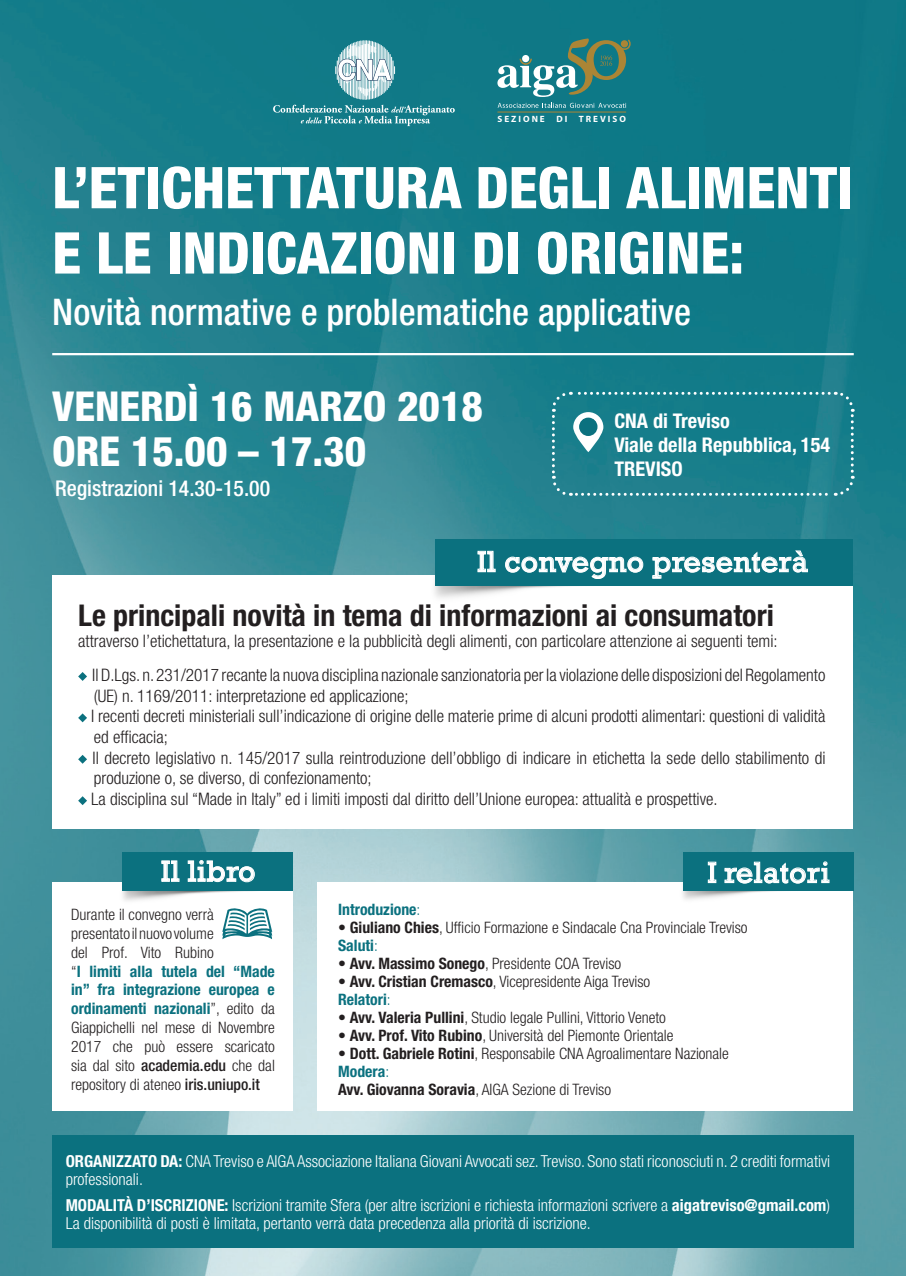
<style>
.page{position:relative;width:906px;height:1276px;background:#fff}
.page>*{position:absolute;margin:0;border:0;box-sizing:border-box;transform-origin:0 0}
.t1{font:800 condensed 57.6px/65.2px "Helvetica Neue LT Pro";color:#fff}
.t2{font:800 condensed 41.25px/44.8px "Helvetica Neue LT Pro";color:#fff}
.t3{font:500 condensed 36.75px "Helvetica Neue LT Pro";color:#fff}
.t4{font:700 condensed 30px "Helvetica Neue LT Pro";color:#231f20}
.t5{font:30px "Rockwell";letter-spacing:.02em;color:#fff}
.t6{font:500 condensed 21.75px "Helvetica Neue LT Pro";color:#fff}
.t7{font:700 condensed 20.25px/24px "Helvetica Neue LT Pro";color:#fff}
.t8{font:300 condensed 17.25px/20.7px "Helvetica Neue LT Pro";color:#231f20}
.t9{font:300 condensed 16.5px/18px "Helvetica Neue LT Pro";color:#fff}
.t10{font:300 condensed 15.75px/18.9px "Helvetica Neue LT Pro";color:#231f20}
.t11{font:700 condensed 15.75px "Helvetica Neue LT Pro";color:#0b717f}
.t12{font:700 9.07px "Myriad Pro";letter-spacing:.22em;color:#fff}
.s1{font-weight:700;color:#0b717f}
.s2{font-weight:500}
.s3{font-weight:300}
.s4{font-weight:700}
.s5{color:#0b717f}
</style>
<div class="page">
<img style="left:0;top:0;width:906px;height:1276px">
<div style="left:52px;top:575px;width:801px;height:253px;background:#fff"></div>
<hr style="left:52px;top:353px;width:801px;height:2px;background:#fff">
<svg style="left:550px;top:390px;width:305px;height:107px;background:#228390"></svg>
<div style="left:579px;top:417px;width:18px;height:19px;background:#0b717f;border-radius:50%"></div>
<div style="left:52px;top:1135px;width:801px;height:113px;background:#0b717f"></div>
<svg style="left:78px;top:672px;width:9px;height:9px"></svg>
<svg style="left:78px;top:713px;width:9px;height:9px"></svg>
<svg style="left:78px;top:755px;width:9px;height:9px"></svg>
<svg style="left:78px;top:796px;width:9px;height:9px"></svg>
<div style="left:52px;top:882px;width:241px;height:228px;background:#fff"></div>
<div style="left:317px;top:882px;width:536px;height:228px;background:#fff"></div>
<svg style="left:222px;top:912px;width:50px;height:27px"></svg>
<img style="left:102px;top:858px;width:166px;height:54px">
<div style="left:123px;top:852px;width:170px;height:39px;background:#0b717f"></div>
<svg style="left:161px;top:860px;width:19px;height:22px"></svg>
<svg style="left:187px;top:860px;width:68px;height:23px"></svg>
<img style="left:663px;top:874px;width:111px;height:26px">
<div style="left:683px;top:852px;width:170px;height:39px;background:#0b717f"></div>
<svg style="left:707px;top:861px;width:10px;height:22px"></svg>
<svg style="left:724px;top:861px;width:106px;height:23px"></svg>
<img style="left:407px;top:563px;width:161px;height:35px">
<div style="left:435px;top:539px;width:418px;height:47px;background:#0b717f"></div>
<svg style="left:477px;top:550px;width:19px;height:23px"></svg>
<svg style="left:505px;top:556px;width:139px;height:23px"></svg>
<svg style="left:652px;top:550px;width:156px;height:29px"></svg>
<svg style="left:497px;top:38px;width:134px;height:59px;background:#478c8a"></svg>
<svg style="left:497px;top:103px;width:129px;height:5px"></svg>
<hr style="left:497px;top:112px;width:129px;height:1px;background:#ab8535">
<hr style="left:353px;top:43px;width:1px;height:54px;background:#fff">
<hr style="left:355px;top:43px;width:1px;height:55px;background:#fff">
<hr style="left:356px;top:42px;width:1px;height:56px;background:#fff">
<hr style="left:358px;top:42px;width:1px;height:56px;background:#fff">
<hr style="left:359px;top:41px;width:1px;height:58px;background:#fff">
<hr style="left:361px;top:41px;width:1px;height:58px;background:#fff">
<hr style="left:362px;top:41px;width:1px;height:58px;background:#fff">
<hr style="left:363px;top:41px;width:1px;height:58px;background:#fff">
<hr style="left:365px;top:41px;width:1px;height:58px;background:#fff">
<hr style="left:377px;top:43px;width:1px;height:54px;background:#fff">
<hr style="left:375px;top:43px;width:1px;height:55px;background:#fff">
<hr style="left:374px;top:42px;width:1px;height:56px;background:#fff">
<hr style="left:372px;top:42px;width:1px;height:56px;background:#fff">
<hr style="left:371px;top:41px;width:1px;height:58px;background:#fff">
<hr style="left:369px;top:41px;width:1px;height:58px;background:#fff">
<hr style="left:368px;top:41px;width:1px;height:58px;background:#fff">
<hr style="left:366px;top:41px;width:1px;height:58px;background:#fff">
<svg style="left:336px;top:44px;width:59px;height:52px"></svg>
<svg style="left:273px;top:105px;width:182px;height:21px;background:#40949f"></svg>
<p class="t12" style="left:497px;top:113px;width:49px">SEZIONE</p>
<p class="t12" style="left:556px;top:113px;width:71px">DI TREVISO</p>
<h1 class="t1" style="left:52px;top:154px;width:802px">L’ETICHETTATURA DEGLI ALIMENTI<br>E LE INDICAZIONI DI ORIGINE:</h1>
<h3 class="t3" style="left:52px;top:290px;width:640px">Novità normative e problematiche applicative</h3>
<h2 class="t2" style="left:52px;top:383px;width:432px">VENERDÌ 16 MARZO 2018<br>ORE 15.00 – 17.30</h2>
<h3 class="t6" style="left:55px;top:475px;width:217px">Registrazioni 14.30-15.00</h3>
<p class="t7" style="left:614px;top:408px;width:217px">CNA di Treviso<br>Viale della Repubblica, 154<br>TREVISO</p>
<h3 class="t5" style="left:477px;top:544px;width:332px">Il convegno presenterà</h3>
<h3 class="t4" style="left:78px;top:597px;width:697px">Le principali novità in tema di informazioni ai consumatori</h3>
<p class="t8" style="left:92px;top:623px;width:734px;line-height:34.2px;text-indent:-14px">attraverso l’etichettatura, la presentazione e la pubblicità degli alimenti, con particolare attenzione ai seguenti temi:<br>Il D.Lgs. n. 231/2017 recante la nuova disciplina nazionale sanzionatoria per la violazione delle disposizioni del Regolamento</p>
<p class="t8" style="left:91px;top:685px;width:736px">(UE) n. 1169/2011: interpretazione ed applicazione;<br>I recenti decreti ministeriali sull’indicazione di origine delle materie prime di alcuni prodotti alimentari: questioni di validità ed efficacia;<br>Il decreto legislativo n. 145/2017 sulla reintroduzione dell’obbligo di indicare in etichetta la sede dello stabilimento di produzione o, se diverso, di confezionamento;<br>La disciplina sul “Made in Italy” ed i limiti imposti dal diritto dell’Unione europea: attualità e prospettive.</p>
<h3 class="t5" style="left:161px;top:854px;width:96px">Il libro</h3>
<h3 class="t5" style="left:707px;top:855px;width:124px">I relatori</h3>
<p class="t10" style="left:71px;top:904px;width:205px">Durante il convegno verrà presentato il nuovo volume<br>del Prof. Vito Rubino<br>“<span class="s1">I limiti alla tutela del “Made in” fra integrazione europea e ordinamenti nazionali</span>”, edito da<br>Giappichelli nel mese di Novembre<br>2017 che può essere scaricato sia dal sito <span class="s2">academia.edu</span> che dal repository di ateneo <span class="s2">iris.uniupo.it</span></p>
<p class="t11" style="left:338px;top:899px;width:84px">Introduzione<span class="s3">:</span></p>
<p class="t10" style="left:338px;top:918px;width:411px;line-height:18px">• <span class="s4">Giuliano Chies</span>, Ufficio Formazione e Sindacale Cna Provinciale Treviso<br><span class="s1">Saluti</span><span class="s5">:</span></p>
<p class="t10" style="left:338px;top:953px;width:284px">• <span class="s4">Avv. Massimo Sonego</span>, Presidente COA Treviso</p>
<p class="t10" style="left:338px;top:972px;width:314px;line-height:18px">• <span class="s4">Avv. Cristian Cremasco</span>, Vicepresidente Aiga Treviso<br><span class="s1">Relatori</span><span class="s5">:</span></p>
<p class="t10" style="left:338px;top:1007px;width:329px">• <span class="s4">Avv. Valeria Pullini</span>, Studio legale Pullini, Vittorio Veneto</p>
<p class="t10" style="left:338px;top:1025px;width:337px">• <span class="s4">Avv. Prof. Vito Rubino</span>, Università del Piemonte Orientale</p>
<p class="t10" style="left:338px;top:1044px;width:392px;line-height:18px">• <span class="s4">Dott. Gabriele Rotini</span>, Responsabile CNA Agroalimentare Nazionale<br><span class="s1">Modera</span><span class="s5">:<br></span><span class="s4">Avv. Giovanna Soravia</span>, AIGA Sezione di Treviso</p>
<p class="t9" style="left:66px;top:1151px;width:766px"><span class="s4">ORGANIZZATO DA:</span> CNA Treviso e AIGA Associazione Italiana Giovani Avvocati sez. Treviso. Sono stati riconosciuti n. 2 crediti formativi professionali.</p>
<p class="t9" style="left:66px;top:1196px;width:766px"><span class="s4">MODALITà D’ISCRIZIONE:</span> Iscrizioni tramite Sfera (per altre iscrizioni e richiesta informazioni scrivere a <span class="s4">aigatreviso@gmail.com</span>)<br>La disponibilità di posti è limitata, pertanto verrà data precedenza alla priorità di iscrizione.</p>
</div>
